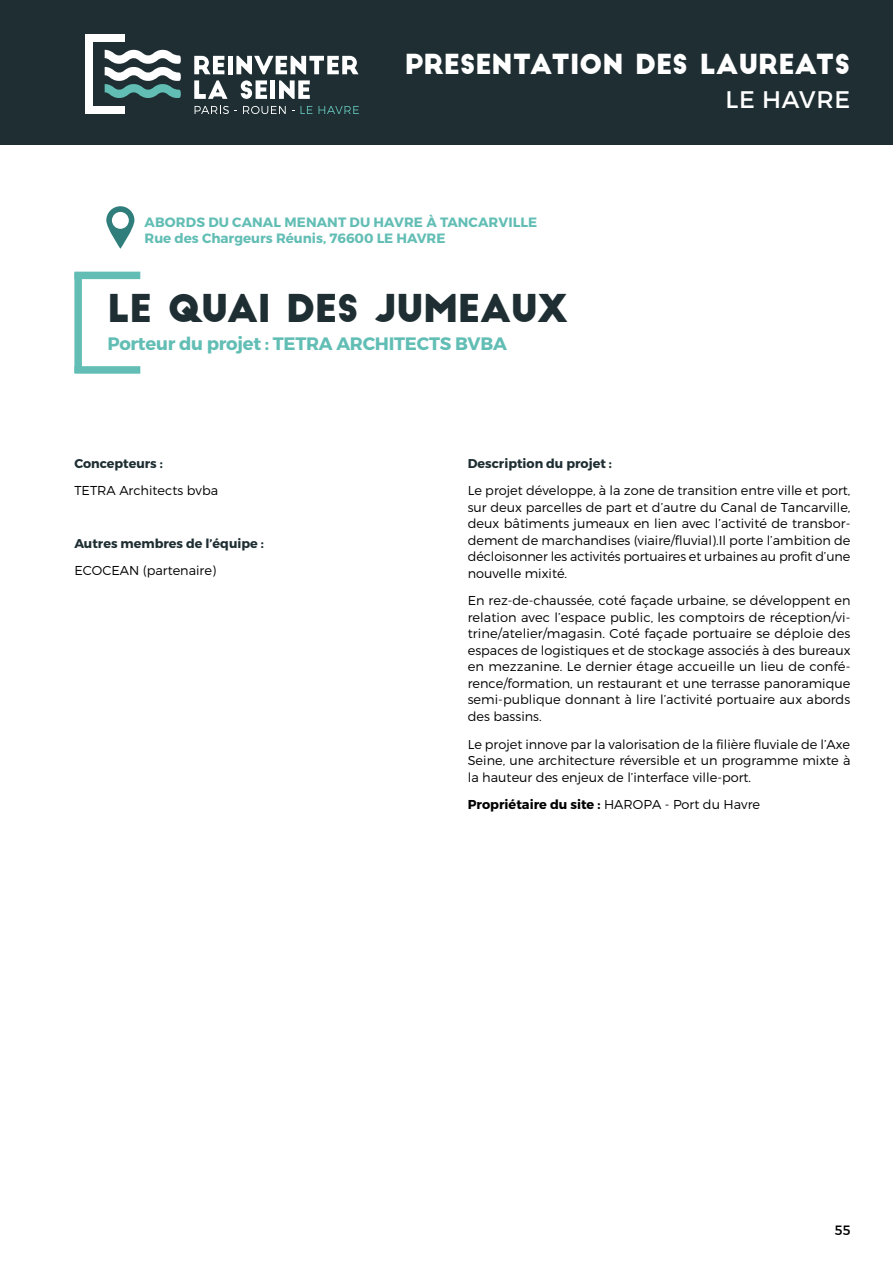
<style>
.page{position:relative;width:893px;height:1263px;background:#fff}
.page>*{position:absolute;margin:0;border:0;box-sizing:border-box;transform-origin:0 0}
.t1{font:37.5px "Big John";letter-spacing:-.02em;color:#1e2e32}
.t2{font:27px "Big John";letter-spacing:-.01em;color:#fff}
.t3{font:24px "Montserrat";letter-spacing:.03em;color:#fff}
.t4{font:700 18px "Montserrat";letter-spacing:-.015em;color:#62beb5}
.t5{font:700 13.5px/16.2px "Montserrat";color:#62beb5}
.t6{font:13.5px "Montserrat";color:#000}
.t7{font:300 12.9px/16.5px "Montserrat";color:#000;text-align:justify}
.t8{font:700 12.9px "Montserrat";color:#000}
.t9{font:700 12.75px "Montserrat";color:#1e2e32}
.s1{font-weight:300}
</style>
<div class="page">
<div style="left:0;top:0;width:893px;height:145px;background:#1e2e32"></div>
<div style="left:74px;top:272px;width:8px;height:101px;background:#62beb5"></div>
<div style="left:74px;top:366px;width:66px;height:8px;background:#62beb5"></div>
<div style="left:74px;top:272px;width:66px;height:7px;background:#62beb5"></div>
<svg style="left:106px;top:206px;width:28px;height:43px"></svg>
<svg style="left:105px;top:50px;width:76px;height:48px"></svg>
<svg style="left:194px;top:56px;width:30px;height:18px"></svg>
<svg style="left:236px;top:56px;width:123px;height:18px"></svg>
<svg style="left:194px;top:80px;width:34px;height:19px"></svg>
<svg style="left:241px;top:80px;width:26px;height:19px"></svg>
<svg style="left:279px;top:80px;width:31px;height:19px"></svg>
<div style="left:228px;top:56px;width:5px;height:18px;background:#fff"></div>
<div style="left:270px;top:80px;width:5px;height:19px;background:#fff"></div>
<div style="left:85px;top:35px;width:40px;height:7px;background:#fff"></div>
<div style="left:85px;top:106px;width:40px;height:7px;background:#fff"></div>
<div style="left:85px;top:37px;width:7px;height:73px;background:#fff"></div>
<svg style="left:195px;top:106px;width:42px;height:8px"></svg>
<svg style="left:243px;top:106px;width:43px;height:8px"></svg>
<svg style="left:300px;top:106px;width:59px;height:8px"></svg>
<h2 class="t2" style="left:405px;top:52px;width:447px">PRESENTATION DES LAUREATS</h2>
<h3 class="t3" style="left:726px;top:85px;width:126px">LE HAVRE</h3>
<p class="t5" style="left:145px;top:215px;width:394px">ABORDS DU CANAL MENANT DU HAVRE À TANCARVILLE<br>Rue des Chargeurs Réunis, 76600 LE HAVRE</p>
<h1 class="t1" style="left:107px;top:292px;width:462px">LE QUAI DES JUMEAUX</h1>
<h3 class="t4" style="left:107px;top:332px;width:401px">Porteur du projet : TETRA ARCHITECTS BVBA</h3>
<p class="t9" style="left:74px;top:455px;width:90px">Concepteurs :</p>
<p class="t7" style="left:74px;top:482px;width:145px">TETRA Architects bvba</p>
<p class="t9" style="left:74px;top:535px;width:191px">Autres membres de l’équipe :</p>
<p class="t7" style="left:74px;top:562px;width:143px">ECOCEAN (partenaire)</p>
<p class="t9" style="left:468px;top:455px;width:146px">Description du projet :</p>
<p class="t7" style="left:468px;top:482px;width:384px">Le projet développe, à la zone de transition entre ville et port, sur deux parcelles de part et d’autre du Canal de Tancarville, deux bâtiments jumeaux en lien avec l’activité de transbor&shy;dement de marchandises (viaire/fluvial).Il porte l’ambition de décloisonner les activités portuaires et urbaines au profit d’une nouvelle mixité.</p>
<p class="t7" style="left:468px;top:592px;width:384px">En rez-de-chaussée, coté façade urbaine, se développent en relation avec l’espace public, les comptoirs de réception/vi&shy;trine/atelier/magasin. Coté façade portuaire se déploie des espaces de logistiques et de stockage associés à des bureaux en mezzanine. Le dernier étage accueille un lieu de confé&shy;rence/formation, un restaurant et une terrasse panoramique semi-publique donnant à lire l’activité portuaire aux abords des bassins.</p>
<p class="t7" style="left:468px;top:735px;width:384px">Le projet innove par la valorisation de la filière fluviale de l’Axe Seine, une architecture réversible et un programme mixte à la hauteur des enjeux de l’interface ville-port.</p>
<p class="t8" style="left:468px;top:796px;width:294px">Propriétaire du site : <span class="s1">HAROPA - Port du Havre</span></p>
<p class="t6" style="left:835px;top:1221px;width:17px">55</p>
</div>
